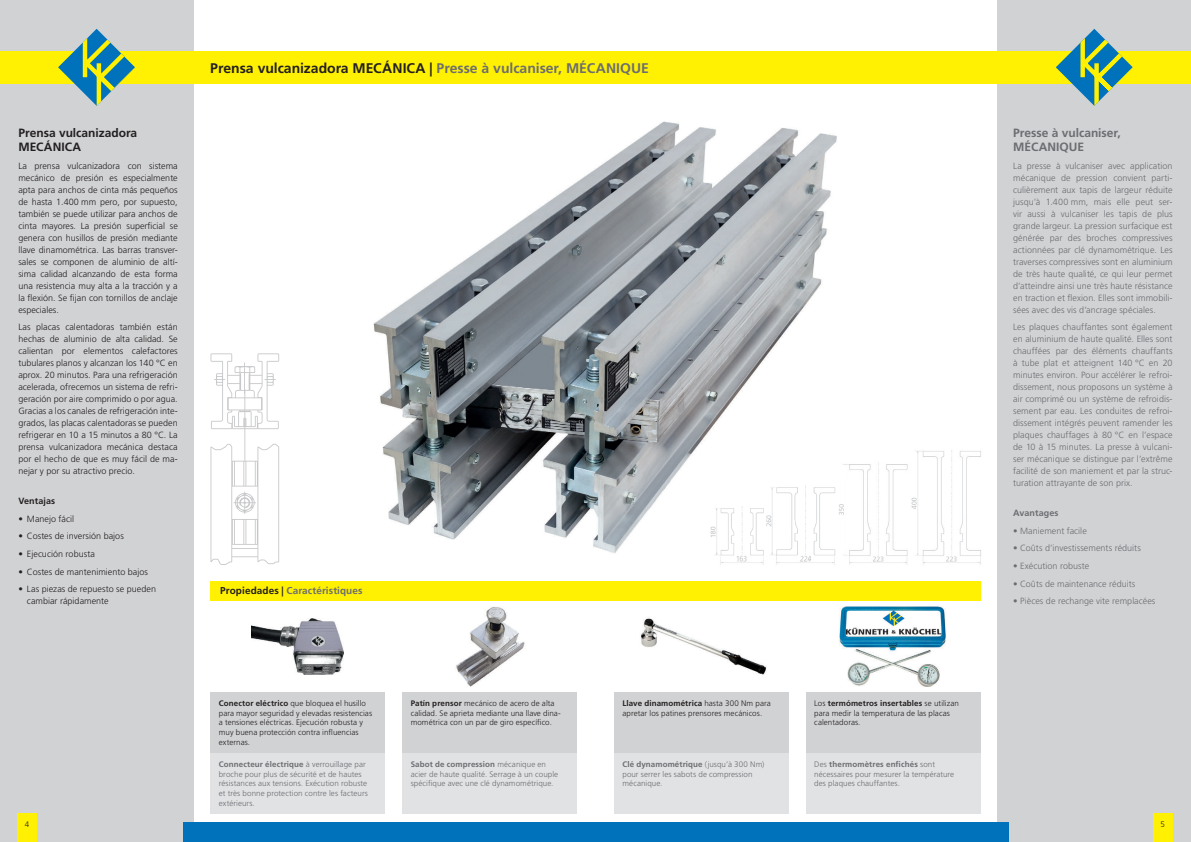
<style>
.page{position:relative;width:1191px;height:842px;background:#fff}
.page>*{position:absolute;margin:0;border:0;box-sizing:border-box;transform-origin:0 0}
.t1{font:700 14px "Frutiger LT";color:#231f20}
.t2{font:700 12px/14.4px "Frutiger LT";color:#231f20}
.t3{font:700 12px/14.4px "Frutiger LT";color:#6c6d70}
.t4{font:700 10px "Frutiger LT";letter-spacing:.005em;color:#6c6d70}
.t5{font:300 9px/12px "Frutiger LT";letter-spacing:.005em;color:#6c6d70;text-align:justify}
.t6{font:300 9px/12px "Frutiger LT";color:#231f20;text-align:justify}
.t7{font:700 9px "Frutiger LT";letter-spacing:.01em;color:#6c6d70}
.t8{font:700 9px "Frutiger LT";letter-spacing:.005em;color:#231f20}
.t9{font:300 8px/9.6px "Frutiger LT";letter-spacing:.005em;color:#6c6d70}
.t10{font:300 8px/9.6px "Frutiger LT";letter-spacing:.005em;color:#231f20}
.s1{color:#6c6d70}
.s2{color:#231f20}
.s3{font-weight:700}
</style>
<div class="page">
<div style="left:0;top:0;width:193px;height:842px;background:#d1d2d4"></div>
<div style="left:997px;top:0;width:194px;height:842px;background:#d1d2d4"></div>
<div style="left:0;top:51px;width:595px;height:33px;background:#fff101"></div>
<div style="left:595px;top:51px;width:596px;height:33px;background:#fff101"></div>
<div style="left:17px;top:814px;width:20px;height:28px;background:#fff101"></div>
<div style="left:1152px;top:814px;width:20px;height:28px;background:#fff101"></div>
<div style="left:183px;top:822px;width:825px;height:20px;background:#0072bc"></div>
<img style="left:373px;top:121px;width:464px;height:432px">
<img style="left:720px;top:450px;width:261px;height:115px">
<img style="left:709px;top:443px;width:135px;height:117px">
<svg style="left:58px;top:29px;width:77px;height:77px"></svg>
<svg style="left:1055px;top:29px;width:77px;height:77px"></svg>
<div style="left:614px;top:753px;width:175px;height:61px;background:#e1e2e4"></div>
<div style="left:614px;top:692px;width:175px;height:61px;background:#d1d2d4"></div>
<div style="left:402px;top:753px;width:175px;height:61px;background:#e1e2e4"></div>
<div style="left:806px;top:753px;width:174px;height:61px;background:#e1e2e4"></div>
<div style="left:402px;top:692px;width:175px;height:61px;background:#d1d2d4"></div>
<div style="left:806px;top:692px;width:174px;height:61px;background:#d1d2d4"></div>
<div style="left:210px;top:692px;width:175px;height:61px;background:#d1d2d4"></div>
<svg style="left:210px;top:353px;width:69px;height:212px"></svg>
<div style="left:210px;top:753px;width:175px;height:61px;background:#e1e2e4"></div>
<img style="left:456px;top:607px;width:69px;height:79px">
<img style="left:839px;top:607px;width:107px;height:79px">
<img style="left:252px;top:618px;width:92px;height:56px">
<img style="left:641px;top:618px;width:126px;height:57px">
<div style="left:210px;top:581px;width:770px;height:20px;background:#fff101"></div>
<h2 class="t2" style="left:18px;top:125px;width:120px">Prensa vulcanizadora<br>MECÁNICA</h2>
<p class="t6" style="left:18px;top:160px;width:161px">La prensa vulcanizadora con sistema mecánico de presión es especialmente apta para anchos de cinta más pequeños de hasta 1.400 mm pero, por supuesto, también se puede utilizar para anchos de cinta mayores. La presión superficial se genera con husillos de presión mediante llave dinamométrica. Las barras transver&shy;sales se componen de aluminio de altí&shy;sima calidad alcanzando de esta forma una resistencia muy alta a la tracción y a la flexión. Se fijan con tornillos de anclaje especiales.</p>
<p class="t6" style="left:18px;top:321px;width:161px">Las placas calentadoras también están hechas de aluminio de alta calidad. Se calientan por elementos calefactores tubulares planos y alcanzan los 140 °C en aprox. 20 minutos. Para una refrigeración acelerada, ofrecemos un sistema de refri&shy;geración por aire comprimido o por agua.<br>Gracias a los canales de refrigeración inte&shy;grados, las placas calentadoras se pueden refrigerar en 10 a 15 minutos a 80 °C. La prensa vulcanizadora mecánica destaca por el hecho de que es muy fácil de ma&shy;nejar y por su atractivo precio.</p>
<p class="t8" style="left:18px;top:495px;width:38px">Ventajas</p>
<p class="t6" style="left:18px;top:513px;width:57px">• Manejo fácil</p>
<p class="t6" style="left:18px;top:530px;width:107px">• Costes de inversión bajos</p>
<p class="t6" style="left:18px;top:548px;width:78px">• Ejecución robusta</p>
<p class="t6" style="left:18px;top:566px;width:131px">• Costes de mantenimiento bajos</p>
<p class="t6" style="left:27px;top:583px;width:131px;text-indent:-9px">• Las piezas de repuesto se pueden cambiar rápidamente</p>
<h1 class="t1" style="left:210px;top:60px;width:440px">Prensa vulcanizadora MECÁNICA | <span class="s1">Presse à vulcaniser, MÉCANIQUE</span></h1>
<p class="t4" style="left:220px;top:585px;width:144px"><span class="s2">Propiedades |</span> Caractéristiques</p>
<p class="t10" style="left:219px;top:699px;width:155px"><span class="s3">Conector eléctrico</span> que bloquea el husillo para mayor seguridad y elevadas resistencias a tensiones eléctricas. Ejecución robusta y muy buena protección contra influencias externas.</p>
<p class="t9" style="left:219px;top:760px;width:151px"><span class="s3">Connecteur électrique</span> à verrouillage par broche pour plus de sécurité et de hautes résistances aux tensions. Exécution robuste et très bonne protection contre les facteurs extérieurs.</p>
<p class="t10" style="left:411px;top:699px;width:152px"><span class="s3">Patín prensor</span> mecánico de acero de alta calidad. Se aprieta mediante una llave dina&shy;mométrica con un par de giro específico.</p>
<p class="t10" style="left:814px;top:699px;width:146px">Los <span class="s3">termómetros insertables</span> se utilizan para medir la temperatura de las placas calentadoras.</p>
<p class="t10" style="left:622px;top:699px;width:150px"><span class="s3">Llave dinamométrica</span> hasta 300 Nm para apretar los patines prensores mecánicos.</p>
<p class="t9" style="left:411px;top:760px;width:149px"><span class="s3">Sabot de compression</span> mécanique en acier de haute qualité. Serrage à un couple spécifique avec une clé dynamométrique.</p>
<p class="t9" style="left:814px;top:760px;width:141px">Des <span class="s3">thermomètres enfichés</span> sont nécessaires pour mesurer la température des plaques chauffantes.</p>
<p class="t9" style="left:622px;top:760px;width:143px"><span class="s3">Clé dynamométrique</span> (jusqu’à 300 Nm) pour serrer les sabots de compression mécanique.</p>
<h2 class="t3" style="left:1013px;top:125px;width:109px">Presse à vulcaniser,<br>MÉCANIQUE</h2>
<p class="t5" style="left:1013px;top:160px;width:161px">La presse à vulcaniser avec application mécanique de pression convient parti&shy;culièrement aux tapis de largeur réduite jusqu’à 1.400 mm, mais elle peut ser&shy;vir aussi à vulcaniser les tapis de plus grande largeur. La pression surfacique est générée par des broches compressives actionnées par clé dynamométrique. Les traverses compressives sont en aluminium de très haute qualité, ce qui leur permet d’atteindre ainsi une très haute résistance en traction et flexion. Elles sont immobili&shy;sées avec des vis d’ancrage spéciales.</p>
<p class="t5" style="left:1013px;top:321px;width:161px">Les plaques chauffantes sont également en aluminium de haute qualité. Elles sont chauffées par des éléments chauffants à tube plat et atteignent 140 °C en 20 minutes environ. Pour accélérer le refroi&shy;dissement, nous proposons un système à air comprimé ou un système de refroidis&shy;sement par eau. Les conduites de refroi&shy;dissement intégrés peuvent ramender les plaques chauffages à 80 °C en l’espace de 10 à 15 minutes. La presse à vulcani&shy;ser mécanique se distingue par l’extrême facilité de son maniement et par la struc&shy;turation attrayante de son prix.</p>
<p class="t7" style="left:1013px;top:507px;width:47px">Avantages</p>
<p class="t5" style="left:1013px;top:525px;width:75px">• Maniement facile</p>
<p class="t5" style="left:1013px;top:542px;width:129px">• Coûts d’investissements réduits</p>
<p class="t5" style="left:1013px;top:560px;width:78px">• Exécution robuste</p>
<p class="t5" style="left:1013px;top:578px;width:124px">• Coûts de maintenance réduits</p>
<p class="t5" style="left:1013px;top:595px;width:144px">• Pièces de rechange vite remplacées</p>
<p class="t10" style="left:25px;top:819px;width:6px">4</p>
<p class="t10" style="left:1160px;top:819px;width:6px">5</p>
</div>
